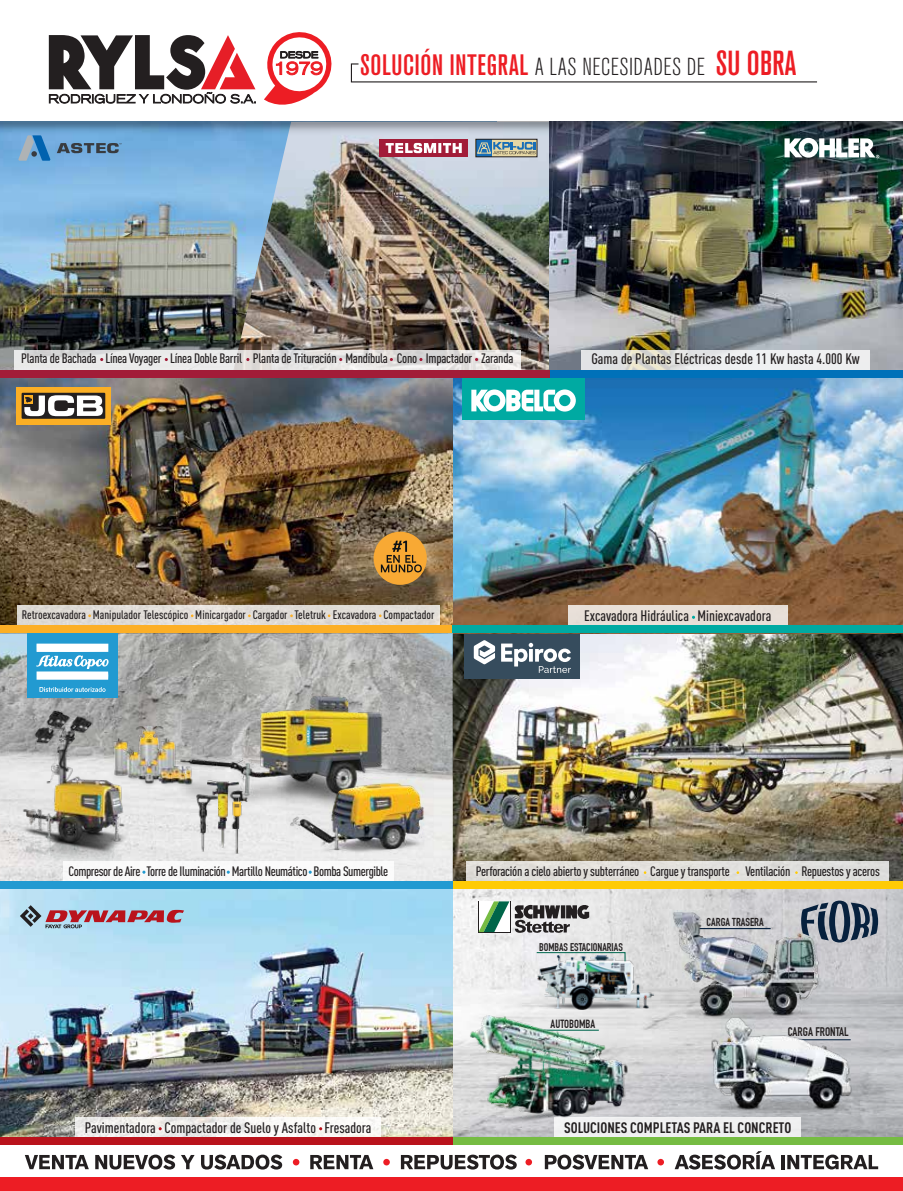
<style>
.page{position:relative;width:903px;height:1191px;background:#fff}
.page>*{position:absolute;margin:0;border:0;box-sizing:border-box;transform-origin:0 0}
.t1{font:300 condensed 24.45px "Akzidenz Grotesk BQ";letter-spacing:.02em;color:#231f20}
.t2{font:500 condensed 15px "DIN Pro";color:#231f20}
.t3{font:700 condensed 15px "DIN Pro";color:#231f20}
.t4{font:500 condensed 13.5px "DIN Pro";letter-spacing:-.02em;color:#231f20}
.t5{font:700 12.3px "DIN Condensed";color:#231f20}
.t6{font:500 condensed 12.15px "DIN Pro";color:#231f20}
.t7{font:700 11.7px "DIN Condensed";color:#231f20}
.t8{font:700 11.4px "DIN Condensed";color:#231f20}
.t9{font:700 10.95px "DIN Condensed";color:#231f20}
.t10{font:700 2.25px "Futura";letter-spacing:.03em;color:#fff}
.s1{font-weight:500;font-size:29.25px;color:#ed1d24}
.s2{font-weight:500;font-size:34.5px;color:#ed1d24}
</style>
<div class="page">
<img style="left:1px;top:377px;width:901px;height:759px">
<div style="left:465px;top:633px;width:115px;height:46px;background:#364c5d"></div>
<img style="left:1px;top:180px;width:231px;height:190px">
<img style="left:232px;top:180px;width:670px;height:190px">
<img style="left:1px;top:121px;width:901px;height:59px">
<img style="left:177px;top:693px;width:209px;height:127px">
<img style="left:129px;top:724px;width:68px;height:66px">
<img style="left:19px;top:706px;width:110px;height:163px">
<img style="left:286px;top:777px;width:147px;height:80px">
<img style="left:192px;top:792px;width:28px;height:61px">
<img style="left:226px;top:789px;width:23px;height:66px">
<img style="left:206px;top:779px;width:33px;height:70px">
<div style="left:554px;top:1116px;width:246px;height:20px;background:#f0f0f1"></div>
<div style="left:1px;top:625px;width:452px;height:8px;background:#fcaf26"></div>
<div style="left:16px;top:387px;width:95px;height:37px;background:#fbaf25"></div>
<div style="left:22px;top:393px;width:83px;height:26px;background:#231f20"></div>
<svg style="left:24px;top:395px;width:79px;height:21px"></svg>
<div style="left:466px;top:861px;width:423px;height:20px;background:#e1dfdc"></div>
<div style="left:17px;top:605px;width:422px;height:20px;background:#e0dcd7"></div>
<div style="left:373px;top:531px;width:54px;height:54px;background:#f8a934;border-radius:50%"></div>
<svg style="left:381px;top:540px;width:42px;height:32px"></svg>
<div style="left:63px;top:861px;width:330px;height:20px;background:#fff"></div>
<svg style="left:474px;top:640px;width:21px;height:24px"></svg>
<svg style="left:501px;top:643px;width:70px;height:30px"></svg>
<div style="left:28px;top:633px;width:90px;height:65px;background:#229ad1"></div>
<svg style="left:36px;top:643px;width:73px;height:36px"></svg>
<svg style="left:39px;top:687px;width:67px;height:5px"></svg>
<svg style="left:75px;top:1116px;width:306px;height:20px;fill:#f4f3f0"></svg>
<svg style="left:20px;top:905px;width:164px;height:23px;background:#a896a6"></svg>
<div style="left:462px;top:377px;width:122px;height:42px;background:#00aaa2"></div>
<svg style="left:471px;top:389px;width:104px;height:22px"></svg>
<img style="left:467px;top:1014px;width:167px;height:113px">
<svg style="left:535px;top:951px;width:91px;height:5px"></svg>
<img style="left:530px;top:956px;width:135px;height:53px">
<div style="left:1px;top:1177px;width:901px;height:13px;background:#ed1d24"></div>
<svg style="left:25px;top:1155px;width:64px;height:14px"></svg>
<svg style="left:95px;top:1154px;width:80px;height:15px"></svg>
<svg style="left:181px;top:1155px;width:13px;height:14px"></svg>
<svg style="left:201px;top:1154px;width:81px;height:15px"></svg>
<svg style="left:310px;top:1155px;width:63px;height:14px"></svg>
<svg style="left:401px;top:1154px;width:116px;height:15px"></svg>
<svg style="left:544px;top:1154px;width:104px;height:15px"></svg>
<svg style="left:674px;top:1151px;width:101px;height:18px"></svg>
<hr style="left:781px;top:1155px;width:4px;height:14px;background:#231f20">
<svg style="left:787px;top:1154px;width:91px;height:15px"></svg>
<div style="left:293px;top:1158px;width:6px;height:7px;background:#ed1d24;border-radius:50%"></div>
<svg style="left:383px;top:1158px;width:7px;height:7px"></svg>
<svg style="left:525px;top:1158px;width:7px;height:7px"></svg>
<div style="left:657px;top:1158px;width:7px;height:7px;background:#ed1d24;border-radius:50%"></div>
<svg style="left:49px;top:35px;width:207px;height:69px"></svg>
<svg style="left:264px;top:32px;width:68px;height:73px"></svg>
<svg style="left:350px;top:63px;width:467px;height:20px"></svg>
<svg style="left:784px;top:138px;width:95px;height:20px"></svg>
<div style="left:549px;top:370px;width:353px;height:7px;background:#0071b9"></div>
<svg style="left:582px;top:349px;width:287px;height:20px;fill:#edeeef"></svg>
<div style="left:1px;top:370px;width:548px;height:7px;background:#a21c38"></div>
<svg style="left:14px;top:349px;width:506px;height:20px;background:#dddcdb"></svg>
<div style="left:379px;top:139px;width:88px;height:18px;background:#a21c38"></div>
<svg style="left:385px;top:143px;width:77px;height:10px"></svg>
<svg style="left:491px;top:141px;width:44px;height:14px"></svg>
<div style="left:476px;top:139px;width:15px;height:18px;background:#186eb7"></div>
<div style="left:475px;top:139px;width:62px;height:18px;border:1px solid #231f20"></div>
<svg style="left:477px;top:142px;width:58px;height:12px"></svg>
<svg style="left:18px;top:135px;width:33px;height:26px"></svg>
<svg style="left:57px;top:143px;width:65px;height:10px"></svg>
<div style="left:478px;top:900px;width:32px;height:32px;background:#f1f1f1"></div>
<svg style="left:478px;top:901px;width:111px;height:32px"></svg>
<svg style="left:801px;top:900px;width:77px;height:42px;background:#717c8c"></svg>
<img style="left:665px;top:910px;width:162px;height:110px">
<img style="left:703px;top:1015px;width:156px;height:98px">
<div style="left:453px;top:1136px;width:449px;height:8px;background:#76bc43"></div>
<div style="left:1px;top:1136px;width:452px;height:8px;background:#b9131c"></div>
<div style="left:1px;top:881px;width:452px;height:8px;background:#229ad1"></div>
<div style="left:453px;top:625px;width:449px;height:8px;background:#00aaa2"></div>
<div style="left:568px;top:605px;width:219px;height:20px;background:#e8dfd8"></div>
<div style="left:453px;top:881px;width:449px;height:8px;background:#ffcb05"></div>
<h1 class="t1" style="left:360px;top:54px;width:437px"><span class="s1">SOLUCIÓN INTEGRAL</span> A LAS NECESIDADES DE <span class="s2">SU OBRA</span></h1>
<p class="t4" style="left:21px;top:348px;width:493px">Planta de Bachada Línea Voyager Línea Doble Barril Planta de Trituración Mandíbula Cono Impactador Zaranda</p>
<p class="t2" style="left:591px;top:348px;width:270px">Gama de Plantas Eléctricas desde 11 Kw hasta 4.000 Kw</p>
<p class="t6" style="left:22px;top:606px;width:414px">Retroexcavadora Manipulador Telescópico Minicargador Cargador Teletruk Excavadora Compactador</p>
<p class="t10" style="left:307px;top:741px;width:13px;rotate:-90deg">XAVS450</p>
<p class="t2" style="left:584px;top:605px;width:189px">Excavadora Hidráulica Miniexcavadora</p>
<p class="t4" style="left:68px;top:861px;width:321px">Compresor de Aire Torre de Iluminación Martillo Neumático Bomba Sumergible</p>
<p class="t2" style="left:85px;top:1116px;width:288px">Pavimentadora Compactador de Suelo y Asfalto Fresadora</p>
<p class="t4" style="left:476px;top:860px;width:405px">Perforación a cielo abierto y subterráneo Cargue y transporte Ventilación Repuestos y aceros</p>
<p class="t9" style="left:539px;top:940px;width:85px">BOMBAS ESTACIONARIAS</p>
<p class="t7" style="left:550px;top:1017px;width:46px">AUTOBOMBA</p>
<p class="t8" style="left:706px;top:915px;width:59px">CARGA TRASERA</p>
<p class="t5" style="left:787px;top:1024px;width:62px">CARGA FRONTAL</p>
<p class="t3" style="left:564px;top:1116px;width:228px">SOLUCIONES COMPLETAS PARA EL CONCRETO</p>
</div>
